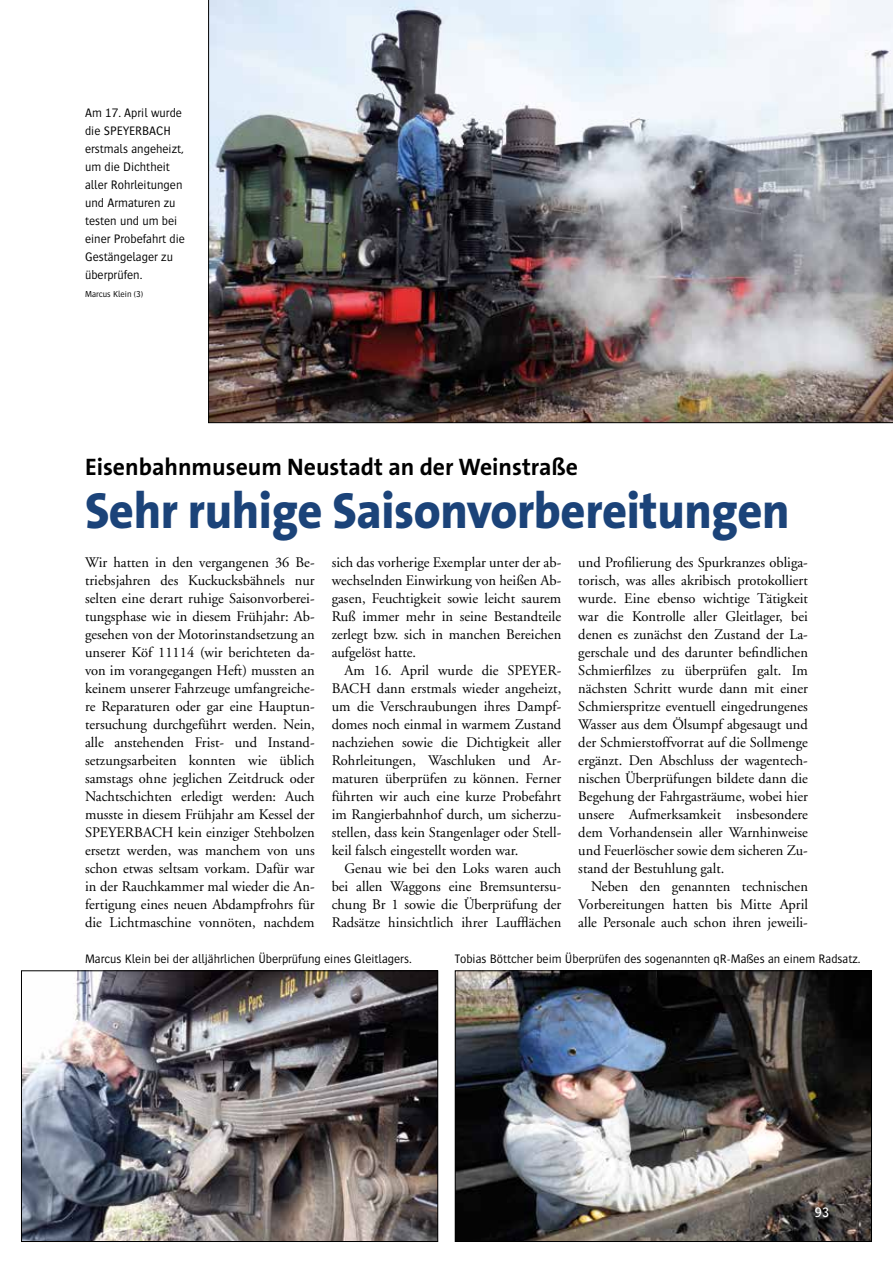
<style>
.page{position:relative;width:893px;height:1263px;background:#fff}
.page>*{position:absolute;margin:0;border:0;box-sizing:border-box;transform-origin:0 0}
.t1{font:800 51px "The Sans B8";letter-spacing:-.01em;color:#1b4379;scale:.95 1}
.t2{font:700 24px "The Sans B7";color:#000}
.t3{font:14.7px/18px "Adobe Garamond LT";color:#000;text-align:justify}
.t4{font:500 14.25px "Bosis";color:#fff}
.t5{font:300 12.75px/18px "Bosis";color:#000}
.t6{font:300 9px "Bosis";color:#000}
</style>
<div class="page">
<img style="left:457px;top:972px;width:413px;height:268px">
<div style="left:455px;top:970px;width:417px;height:272px;border:1px solid #000"></div>
<img style="left:23px;top:972px;width:413px;height:268px">
<div style="left:21px;top:970px;width:417px;height:272px;border:1px solid #000"></div>
<img style="left:208px;top:0;width:685px;height:423px">
<p class="t5" style="left:85px;top:103px;width:101px">Am 17. April wurde die SPEYERBACH erstmals angeheizt, um die Dichtheit aller Rohrleitungen und Armaturen zu testen und um bei einer Probefahrt die<br>Gestängelager zu überprüfen.</p>
<p class="t6" style="left:85px;top:289px;width:59px">Marcus Klein (3)</p>
<h2 class="t2" style="left:85px;top:454px;width:494px">Eisenbahnmuseum Neustadt an der Weinstraße</h2>
<h1 class="t1" style="left:85px;top:483px;width:743px">Sehr ruhige Saisonvorbereitungen</h1>
<p class="t3" style="left:85px;top:553px;width:231px">Wir hatten in den vergangenen 36 Be&shy;triebsjahren des Kuckucksbähnels nur selten eine derart ruhige Saisonvorberei&shy;tungsphase wie in diesem Frühjahr: Ab&shy;gesehen von der Motorinstandsetzung an unserer Köf 11114 (wir berichteten da&shy;von im vorangegangen Heft) mussten an keinem unserer Fahrzeuge umfangreiche&shy;re Reparaturen oder gar eine Hauptun&shy;tersuchung durchgeführt werden. Nein, alle anstehenden Frist- und Instand&shy;setzungsarbeiten konnten wie üblich samstags ohne jeglichen Zeitdruck oder Nachtschichten erledigt werden: Auch musste in diesem Frühjahr am Kessel der SPEYERBACH kein einziger Stehbolzen ersetzt werden, was manchem von uns schon etwas seltsam vorkam. Dafür war in der Rauchkammer mal wieder die An&shy;fertigung eines neuen Abdampfrohrs für die Lichtmaschine vonnöten, nachdem</p>
<p class="t3" style="left:332px;top:553px;width:231px">sich das vorherige Exemplar unter der ab&shy;wechselnden Einwirkung von heißen Ab&shy;gasen, Feuchtigkeit sowie leicht saurem Ruß immer mehr in seine Bestandteile zerlegt bzw. sich in manchen Bereichen aufgelöst hatte.</p>
<p class="t3" style="left:332px;top:661px;width:231px;text-indent:13px">Am 16. April wurde die SPEYER-BACH dann erstmals wieder angeheizt, um die Verschraubungen ihres Dampf&shy;domes noch einmal in warmem Zustand nachziehen sowie die Dichtigkeit aller Rohrleitungen, Waschluken und Ar&shy;maturen überprüfen zu können. Ferner führten wir auch eine kurze Probefahrt im Rangierbahnhof durch, um sicherzu&shy;stellen, dass kein Stangenlager oder Stell&shy;keil falsch eingestellt worden war.</p>
<p class="t3" style="left:332px;top:859px;width:231px;text-indent:13px">Genau wie bei den Loks waren auch bei allen Waggons eine Bremsuntersu&shy;chung Br 1 sowie die Überprüfung der Radsätze hinsichtlich ihrer Laufflächen</p>
<p class="t3" style="left:578px;top:553px;width:231px">und Profilierung des Spurkranzes obliga&shy;torisch, was alles akribisch protokolliert wurde. Eine ebenso wichtige Tätigkeit war die Kontrolle aller Gleitlager, bei denen es zunächst den Zustand der La&shy;gerschale und des darunter befindlichen Schmierfilzes zu überprüfen galt. Im nächsten Schritt wurde dann mit einer Schmierspritze eventuell eingedrungenes Wasser aus dem Ölsumpf abgesaugt und der Schmierstoffvorrat auf die Sollmenge ergänzt. Den Abschluss der wagentech&shy;nischen Überprüfungen bildete dann die Begehung der Fahrgasträume, wobei hier unsere Aufmerksamkeit insbesondere dem Vorhandensein aller Warnhinweise und Feuerlöscher sowie dem sicheren Zu&shy;stand der Bestuhlung galt.</p>
<p class="t3" style="left:578px;top:877px;width:231px;text-indent:13px">Neben den genannten technischen Vorbereitungen hatten bis Mitte April alle Personale auch schon ihren jeweili-</p>
<p class="t5" style="left:85px;top:949px;width:328px">Marcus Klein bei der alljährlichen Überprüfung eines Gleitlagers.</p>
<p class="t5" style="left:455px;top:949px;width:407px">Tobias Böttcher beim Überprüfen des sogenannten qR-Maßes an einem Radsatz.</p>
<p class="t4" style="left:815px;top:1205px;width:16px">93</p>
</div>
